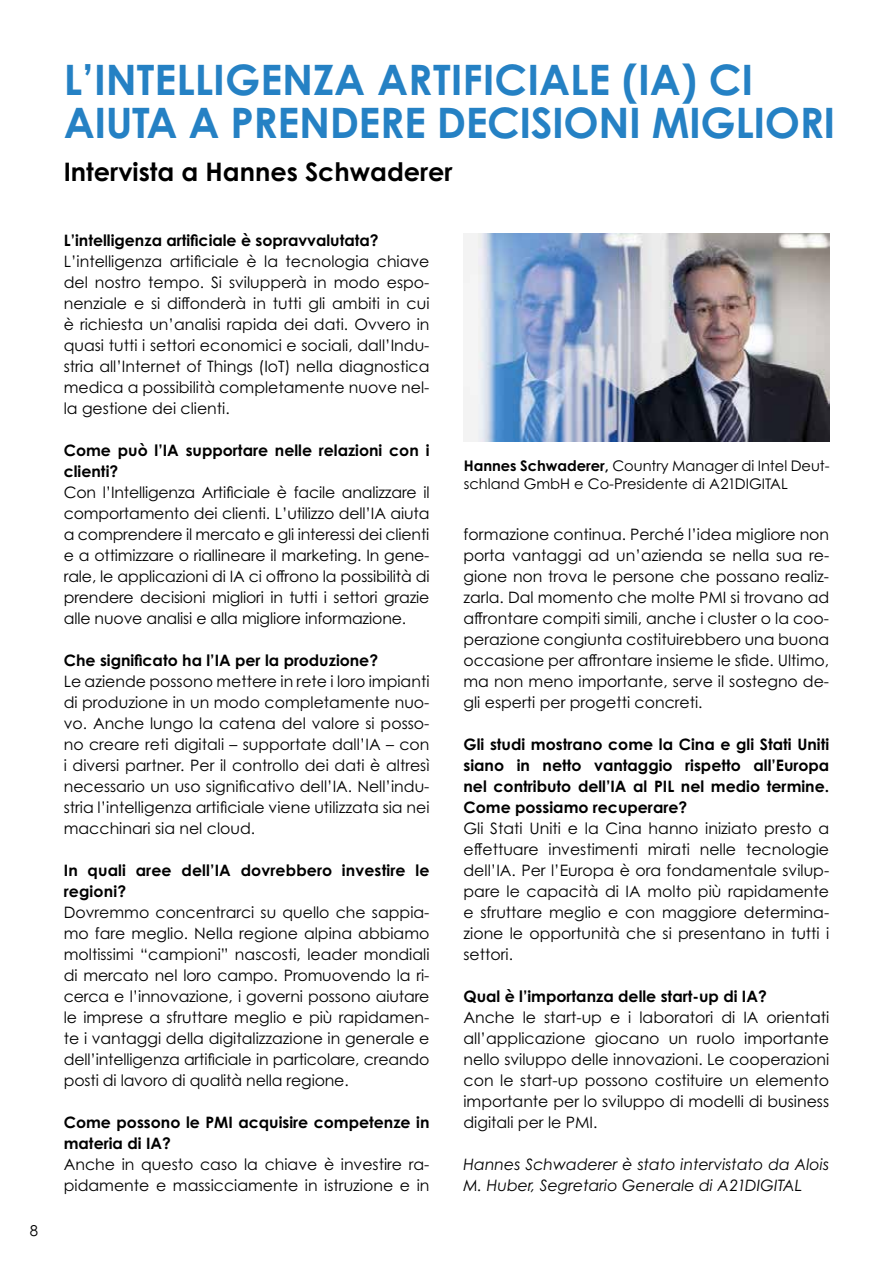
<style>
.page{position:relative;width:893px;height:1263px;background:#fff}
.page>*{position:absolute;margin:0;border:0;box-sizing:border-box;transform-origin:0 0}
.t1{font:700 42px/43.5px "Century Gothic Pro";letter-spacing:-.01em;color:#2581c4}
.t2{font:700 25.5px "Century Gothic Pro";color:#000}
.t3{font:15.75px/21px "Century Gothic Pro";color:#000;text-align:justify}
.t4{font:700 15.75px/21px "Century Gothic Pro";color:#000}
.t5{font:italic 15.75px/21px "Century Gothic Pro";color:#000}
.t6{font:15px "Century Gothic Pro";color:#000}
.t7{font:14.7px/18px "Century Gothic Pro";color:#000}
.s1{font-weight:700}
</style>
<div class="page">
<img style="left:464px;top:234px;width:365px;height:207px">
<p class="t6" style="left:30px;top:1222px;width:10px">8</p>
<h1 class="t1" style="left:64px;top:57px;width:773px">L’INTELLIGENZA ARTIFICIALE (IA) CI<br>AIUTA A PRENDERE DECISIONI MIGLIORI</h1>
<h2 class="t2" style="left:64px;top:156px;width:390px">Intervista a Hannes Schwaderer</h2>
<p class="t4" style="left:64px;top:230px;width:316px">L’intelligenza artificiale è sopravvalutata?</p>
<p class="t3" style="left:64px;top:251px;width:367px">L’intelligenza artificiale è la tecnologia chiave del nostro tempo. Si svilupperà in modo espo&shy;nenziale e si diffonderà in tutti gli ambiti in cui è richiesta un’analisi rapida dei dati. Ovvero in quasi tutti i settori economici e sociali, dall’Indu&shy;stria all’Internet of Things (IoT) nella diagnostica medica a possibilità completamente nuove nel&shy;la gestione dei clienti.</p>
<p class="t4" style="left:64px;top:440px;width:367px">Come può l’IA supportare nelle relazioni con i clienti?</p>
<p class="t3" style="left:64px;top:482px;width:367px">Con l’Intelligenza Artificiale è facile analizzare il comportamento dei clienti. L’utilizzo dell’IA aiuta a comprendere il mercato e gli interessi dei clienti e a ottimizzare o riallineare il marketing. In gene&shy;rale, le applicazioni di IA ci offrono la possibilità di prendere decisioni migliori in tutti i settori grazie alle nuove analisi e alla migliore informazione.</p>
<p class="t4" style="left:64px;top:649px;width:316px">Che significato ha l’IA per la produzione?</p>
<p class="t3" style="left:64px;top:671px;width:367px">Le aziende possono mettere in rete i loro impianti di produzione in un modo completamente nuo&shy;vo. Anche lungo la catena del valore si posso&shy;no creare reti digitali – supportate dall’IA – con i diversi partner. Per il controllo dei dati è altresì necessario un uso significativo dell’IA. Nell’indu&shy;stria l’intelligenza artificiale viene utilizzata sia nei macchinari sia nel cloud.</p>
<p class="t4" style="left:64px;top:859px;width:367px">In quali aree dell’IA dovrebbero investire le regioni?</p>
<p class="t3" style="left:64px;top:902px;width:367px">Dovremmo concentrarci su quello che sappia&shy;mo fare meglio. Nella regione alpina abbiamo moltissimi “campioni” nascosti, leader mondiali di mercato nel loro campo. Promuovendo la ri&shy;cerca e l’innovazione, i governi possono aiutare le imprese a sfruttare meglio e più rapidamen&shy;te i vantaggi della digitalizzazione in generale e dell’intelligenza artificiale in particolare, creando posti di lavoro di qualità nella regione.</p>
<p class="t4" style="left:64px;top:1111px;width:367px">Come possono le PMI acquisire competenze in materia di IA?</p>
<p class="t3" style="left:64px;top:1154px;width:367px">Anche in questo caso la chiave è investire ra&shy;pidamente e massicciamente in istruzione e in</p>
<p class="t7" style="left:464px;top:457px;width:367px"><span class="s1">Hannes Schwaderer,</span> Country Manager di Intel Deut&shy;schland GmbH e Co-Presidente di A21DIGITAL</p>
<p class="t3" style="left:463px;top:524px;width:367px">formazione continua. Perché l’idea migliore non porta vantaggi ad un’azienda se nella sua re&shy;gione non trova le persone che possano realiz&shy;zarla. Dal momento che molte PMI si trovano ad affrontare compiti simili, anche i cluster o la coo&shy;perazione congiunta costituirebbero una buona occasione per affrontare insieme le sfide. Ultimo, ma non meno importante, serve il sostegno de&shy;gli esperti per progetti concreti.</p>
<p class="t4" style="left:463px;top:733px;width:367px;text-align:justify">Gli studi mostrano come la Cina e gli Stati Uniti siano in netto vantaggio rispetto all’Europa nel contributo dell’IA al PIL nel medio termine.<br>Come possiamo recuperare?</p>
<p class="t3" style="left:463px;top:817px;width:367px">Gli Stati Uniti e la Cina hanno iniziato presto a effettuare investimenti mirati nelle tecnologie dell’IA. Per l’Europa è ora fondamentale svilup&shy;pare le capacità di IA molto più rapidamente e sfruttare meglio e con maggiore determina&shy;zione le opportunità che si presentano in tutti i settori.</p>
<p class="t4" style="left:463px;top:985px;width:305px">Qual è l’importanza delle start-up di IA?</p>
<p class="t3" style="left:463px;top:1006px;width:367px">Anche le start-up e i laboratori di IA orientati all’applicazione giocano un ruolo importante nello sviluppo delle innovazioni. Le cooperazioni con le start-up possono costituire un elemento importante per lo sviluppo di modelli di business digitali per le PMI.</p>
<p class="t5" style="left:463px;top:1154px;width:367px">Hannes Schwaderer è stato intervistato da Alois<br>M. Huber, Segretario Generale di A21DIGITAL</p>
</div>
